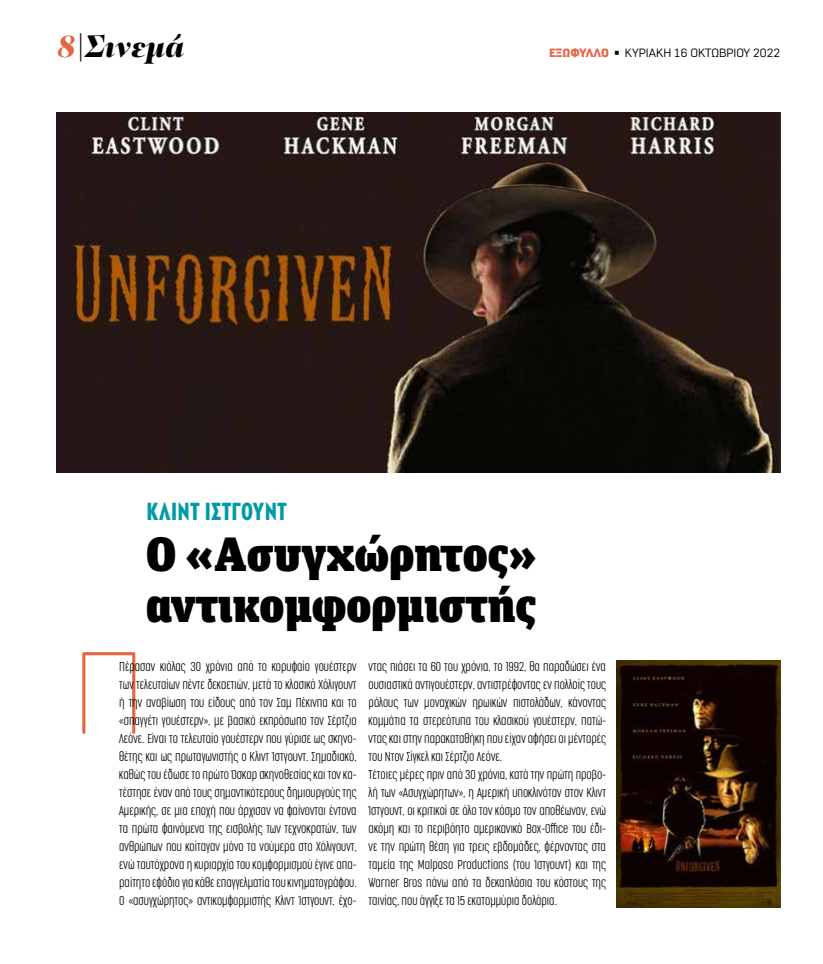
<style>
.page{position:relative;width:823px;height:964px;background:#fff}
.page>*{position:absolute;margin:0;border:0;box-sizing:border-box;transform-origin:0 0}
.t1{font:900 48px/51px "FF Unit Slab Pro";color:#000}
.t2{font:italic 900 32px "PF Regal Display Pro";color:#000}
.t3{font:700 24px "Varvara";letter-spacing:.01em;color:#009aa7}
.t4{font:200 12px/18px "Cocogoose Compressed";color:#000;text-align:justify}
.t5{font:12px "Normative Pro";color:#000}
.s1{color:#e46644}
.s2{font-weight:900;color:#e46644}
</style>
<div class="page">
<svg style="left:82px;top:652px;width:53px;height:82px"></svg>
<img style="left:57px;top:112px;width:723px;height:360px">
<img style="left:616px;top:660px;width:164px;height:247px">
<h2 class="t2" style="left:57px;top:26px;width:129px"><span class="s1">8</span>|Σινεμά</h2>
<p class="t5" style="left:549px;top:46px;width:232px"><span class="s2">ΕΞΩΦΥΛΛΟ</span> ◾ ΚΥΡΙΑΚΗ 16 ΟΚΤΩΒΡΙΟΥ 2022</p>
<h3 class="t3" style="left:146px;top:498px;width:142px">ΚΛΙΝΤ ΊΣΤΓΟΥΝΤ</h3>
<h1 class="t1" style="left:146px;top:526px;width:391px">Ο «Ασυγχώρητος» αντικομφορμιστής</h1>
<p class="t4" style="left:119px;top:657px;width:239px">Πέρασαν κιόλας 30 χρόνια από το κορυφαίο γουέστερν των τελευταίων πέντε δεκαετιών, μετά το κλασικό Χόλιγουντ ή την αναβίωση του είδους από τον Σαμ Πέκινπα και το «σπαγγέτι γουέστερν», με βασικό εκπρόσωπο τον Σέρτζιο Λεόνε. Είναι το τελευταίο γουέστερν που γύρισε ως σκηνο&shy;θέτης και ως πρωταγωνιστής ο Κλιντ Ίστγουντ. Σημαδιακό, καθώς του έδωσε το πρώτο Όσκαρ σκηνοθεσίας και τον κα&shy;τέστησε έναν από τους σημαντικότερους δημιουργούς της Αμερικής, σε μια εποχή που άρχισαν να φαίνονται έντονα τα πρώτα φαινόμενα της εισβολής των τεχνοκρατών, των ανθρώπων που κοίταγαν μόνο τα νούμερα στο Χόλιγουντ, ενώ ταυτόχρονα η κυριαρχία του κομφορμισμού έγινε απα&shy;ραίτητο εφόδιο για κάθε επαγγελματία του κινηματογράφου.<br>Ο «ασυγχώρητος» αντικομφορμιστής Κλιντ Ίστγουντ, έχο-</p>
<p class="t4" style="left:368px;top:657px;width:239px;text-align:left">ντας πιάσει τα 60 του χρόνια, το 1992, θα παραδώσει ένα ουσιαστικά αντιγουέστερν, αντιστρέφοντας εν πολλοίς τους ρόλους των μοναχικών ηρωικών πιστολάδων, κάνοντας κομμάτια τα στερεότυπα του κλασικού γουέστερν, πατώ&shy;ντας και στην παρακαταθήκη που είχαν αφήσει οι μέντορές του Ντον Σίγκελ και Σέρτζιο Λεόνε.<br>Τέτοιες μέρες πριν από 30 χρόνια, κατά την πρώτη προβο&shy;λή των «Ασυγχώρητων», η Αμερική υποκλινόταν στον Κλιντ Ίστγουντ, οι κριτικοί σε όλο τον κόσμο τον αποθέωναν, ενώ ακόμη και το περιβόητο αμερικανικό Box-Office του έδι&shy;νε την πρώτη θέση για τρεις εβδομάδες, φέρνοντας στα ταμεία της Malpaso Productions (του Ίστγουντ) και της Warner Bros πάνω από τα δεκαπλάσια του κόστους της ταινίας, που άγγιξε τα 15 εκατομμύρια δολάρια.</p>
</div>
